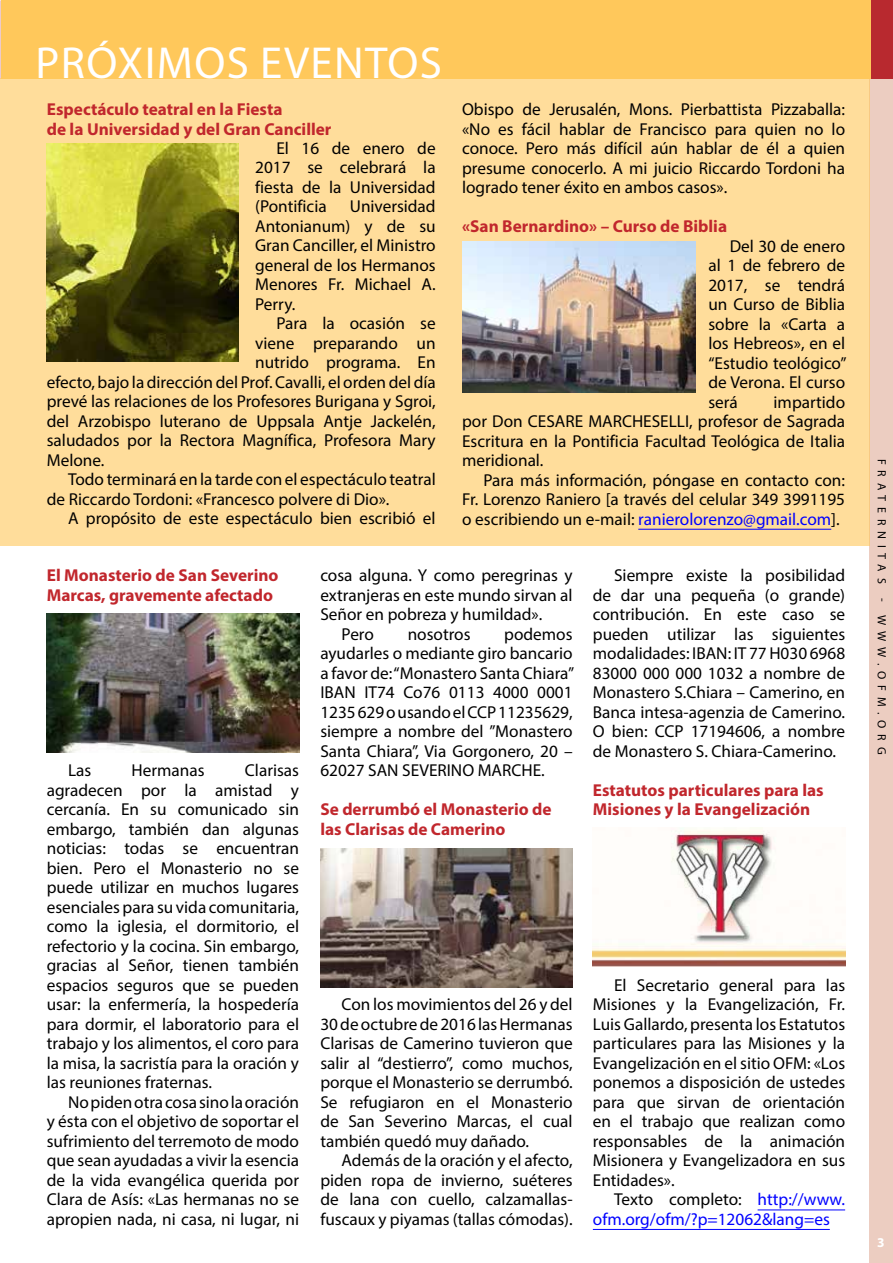
<style>
.page{position:relative;width:893px;height:1263px;background:#fff}
.page>*{position:absolute;margin:0;border:0;box-sizing:border-box;transform-origin:0 0}
.t1{font:45px "Myriad Pro";letter-spacing:.03em;color:#fff}
.t2{font:17.25px/19.5px "Myriad Pro";color:#000;text-align:justify}
.t3{font:700 17.25px/19.5px "Myriad Pro";color:#c1272d}
.t4{font:17.25px/19.5px "Myriad Pro";color:#00f}
.t5{font:700 13.5px "Myriad Pro";color:#fff}
.t6{font:12px "Myriad Pro";letter-spacing:.49em;color:#000}
.s1{color:#00f}
.s2{color:#000}
</style>
<div class="page">
<div style="left:869px;top:79px;width:24px;height:1184px;background:#eccdc1"></div>
<div style="left:869px;top:0;width:24px;height:79px;background:#b8292f"></div>
<div style="left:0;top:78px;width:870px;height:468px;background:#ffdd9b"></div>
<div style="left:1px;top:0;width:869px;height:78px;background:#ffc85b"></div>
<img style="left:47px;top:143px;width:191px;height:219px">
<img style="left:47px;top:613px;width:252px;height:139px">
<img style="left:593px;top:827px;width:252px;height:139px">
<hr style="left:758px;top:1209px;width:87px;height:1px;background:#00f">
<hr style="left:593px;top:1229px;width:237px;height:1px;background:#00f">
<hr style="left:638px;top:529px;width:193px;height:1px;background:#00f">
<img style="left:320px;top:848px;width:253px;height:140px">
<img style="left:462px;top:241px;width:234px;height:151px">
<h1 class="t1" style="left:36px;top:35px;width:408px">PRÓXIMOS EVENTOS</h1>
<p class="t3" style="left:47px;top:99px;width:286px">Espectáculo teatral en la Fiesta<br>de la Universidad y del Gran Canciller</p>
<p class="t2" style="left:255px;top:138px;width:182px;text-indent:21px">El 16 de enero de 2017 se celebrará la fiesta de la Universidad (Pontificia</p>
<p class="t2" style="left:255px;top:197px;width:182px;text-indent:95px">Universidad Antonianum) y de su Gran Canciller, el Ministro general de los Hermanos Menores Fr. Michael A.<br>Perry.</p>
<p class="t2" style="left:276px;top:314px;width:161px">Para la ocasión se</p>
<p class="t2" style="left:255px;top:333px;width:182px">viene preparando un</p>
<p class="t2" style="left:255px;top:353px;width:182px">nutrido programa. En</p>
<p class="t2" style="left:47px;top:372px;width:390px">efecto, bajo la dirección del Prof. Cavalli, el orden del día</p>
<p class="t2" style="left:47px;top:392px;width:390px">prevé las relaciones de los Profesores Burigana y Sgroi,</p>
<p class="t2" style="left:47px;top:411px;width:390px">del Arzobispo luterano de Uppsala Antje Jackelén,</p>
<p class="t2" style="left:47px;top:431px;width:390px">saludados por la Rectora Magnífica, Profesora Mary</p>
<p class="t2" style="left:47px;top:450px;width:59px">Melone.</p>
<p class="t2" style="left:68px;top:470px;width:369px">Todo terminará en la tarde con el espectáculo teatral</p>
<p class="t2" style="left:47px;top:489px;width:344px">de Riccardo Tordoni: «Francesco polvere di Dio».</p>
<p class="t2" style="left:68px;top:509px;width:369px">A propósito de este espectáculo bien escribió el</p>
<p class="t2" style="left:462px;top:99px;width:385px">Obispo de Jerusalén, Mons. Pierbattista Pizzaballa: «No es fácil hablar de Francisco para quien no lo conoce. Pero más difícil aún hablar de él a quien presume conocerlo. A mi juicio Riccardo Tordoni ha logrado tener éxito en ambos casos».</p>
<p class="t3" style="left:462px;top:216px;width:267px">«San Bernardino» – Curso de Biblia</p>
<p class="t2" style="left:708px;top:236px;width:140px;text-indent:21px">Del 30 de enero al 1 de febrero de 2017, se tendrá un Curso de Biblia sobre la «Carta a los Hebreos», en el “Estudio teológico” de Verona. El curso será</p>
<p class="t2" style="left:462px;top:392px;width:385px;text-indent:311px">impartido por Don CESARE MARCHESELLI, profesor de Sagrada Escritura en la Pontificia Facultad Teológica de Italia meridional.</p>
<p class="t2" style="left:462px;top:470px;width:385px;text-indent:21px">Para más información, póngase en contacto con:<br>Fr. Lorenzo Raniero [a través del celular 349 3991195 o escribiendo un e-mail: <span class="s1">ranierolorenzo@gmail.com</span>].</p>
<p class="t3" style="left:47px;top:565px;width:233px">El Monasterio de San Severino<br>Marcas, gravemente afectado</p>
<p class="t2" style="left:47px;top:760px;width:254px;text-indent:198px">Clarisas agradecen por la amistad y cercanía. En su comunicado sin embargo, también dan algunas noticias: todas se encuentran bien. Pero el Monasterio no se puede utilizar en muchos lugares esenciales para su vida comunitaria, como la iglesia, el dormitorio, el refectorio y la cocina. Sin embargo, gracias al Señor, tienen también espacios seguros que se pueden usar: la enfermería, la hospedería para dormir, el laboratorio para el trabajo y los alimentos, el coro para la misa, la sacristía para la oración y las reuniones fraternas.</p>
<p class="t2" style="left:47px;top:1092px;width:254px;text-indent:21px">No piden otra cosa sino la oración y ésta con el objetivo de soportar el sufrimiento del terremoto de modo que sean ayudadas a vivir la esencia de la vida evangélica querida por Clara de Asís: «Las hermanas no se apropien nada, ni casa, ni lugar, ni</p>
<p class="t2" style="left:68px;top:760px;width:25px">Las</p>
<p class="t2" style="left:132px;top:760px;width:75px">Hermanas</p>
<p class="t2" style="left:320px;top:565px;width:254px">cosa alguna. Y como peregrinas y</p>
<p class="t2" style="left:320px;top:585px;width:254px">extranjeras en este mundo sirvan al</p>
<p class="t2" style="left:320px;top:604px;width:223px">Señor en pobreza y humildad».</p>
<p class="t2" style="left:342px;top:624px;width:34px">Pero</p>
<p class="t2" style="left:408px;top:624px;width:64px">nosotros</p>
<p class="t2" style="left:320px;top:624px;width:255px;text-indent:184px">podemos ayudarles o mediante giro bancario a favor de: “Monastero Santa Chiara” IBAN IT74 Co76 0113 4000 0001<br>1235 629 o usando el CCP 11235629, siempre a nombre del ”Monastero Santa Chiara”, Via Gorgonero, 20 – 62027 SAN SEVERINO MARCHE.</p>
<p class="t3" style="left:320px;top:799px;width:233px">Se derrumbó el Monasterio de las Clarisas de Camerino</p>
<p class="t2" style="left:593px;top:565px;width:254px;text-indent:21px">Siempre existe la posibilidad de dar una pequeña (o grande) contribución. En este caso se pueden utilizar las siguientes modalidades: IBAN: IT 77 H030 6968<br>83000 000 000 1032 a nombre de Monastero S.Chiara – Camerino, en Banca intesa-agenzia de Camerino.<br>O bien: CCP 17194606, a nombre de Monastero S. Chiara-Camerino.</p>
<p class="t3" style="left:593px;top:780px;width:232px">Estatutos particulares para las<br>Misiones y la Evangelización</p>
<p class="t2" style="left:320px;top:994px;width:254px;text-indent:21px">Con los movimientos del 26 y del 30 de octubre de 2016 las Hermanas Clarisas de Camerino tuvieron que salir al “destierro”, como muchos, porque el Monasterio se derrumbó.<br>Se refugiaron en el Monasterio de San Severino Marcas, el cual también quedó muy dañado.</p>
<p class="t2" style="left:320px;top:1150px;width:254px;text-indent:21px">Además de la oración y el afecto, piden ropa de invierno, suéteres de lana con cuello, calzamallas&shy;fuscaux y piyamas (tallas cómodas).</p>
<p class="t2" style="left:593px;top:975px;width:254px;text-indent:21px">El Secretario general para las Misiones y la Evangelización, Fr.<br>Luis Gallardo, presenta los Estatutos particulares para las Misiones y la Evangelización en el sitio OFM: «Los ponemos a disposición de ustedes para que sirvan de orientación en el trabajo que realizan como responsables de la animación Misionera y Evangelizadora en sus Entidades».</p>
<p class="t4" style="left:593px;top:1189px;width:254px;text-indent:21px"><span class="s2">Texto completo:</span> http://www. ofm.org/ofm/?p=12062&amp;lang=es</p>
<p class="t6" style="left:889px;top:458px;width:297px;rotate:90deg">FRATERNITAS - WWW.OFM.ORG</p>
<p class="t5" style="left:877px;top:1233px;width:9px">3</p>
</div>
